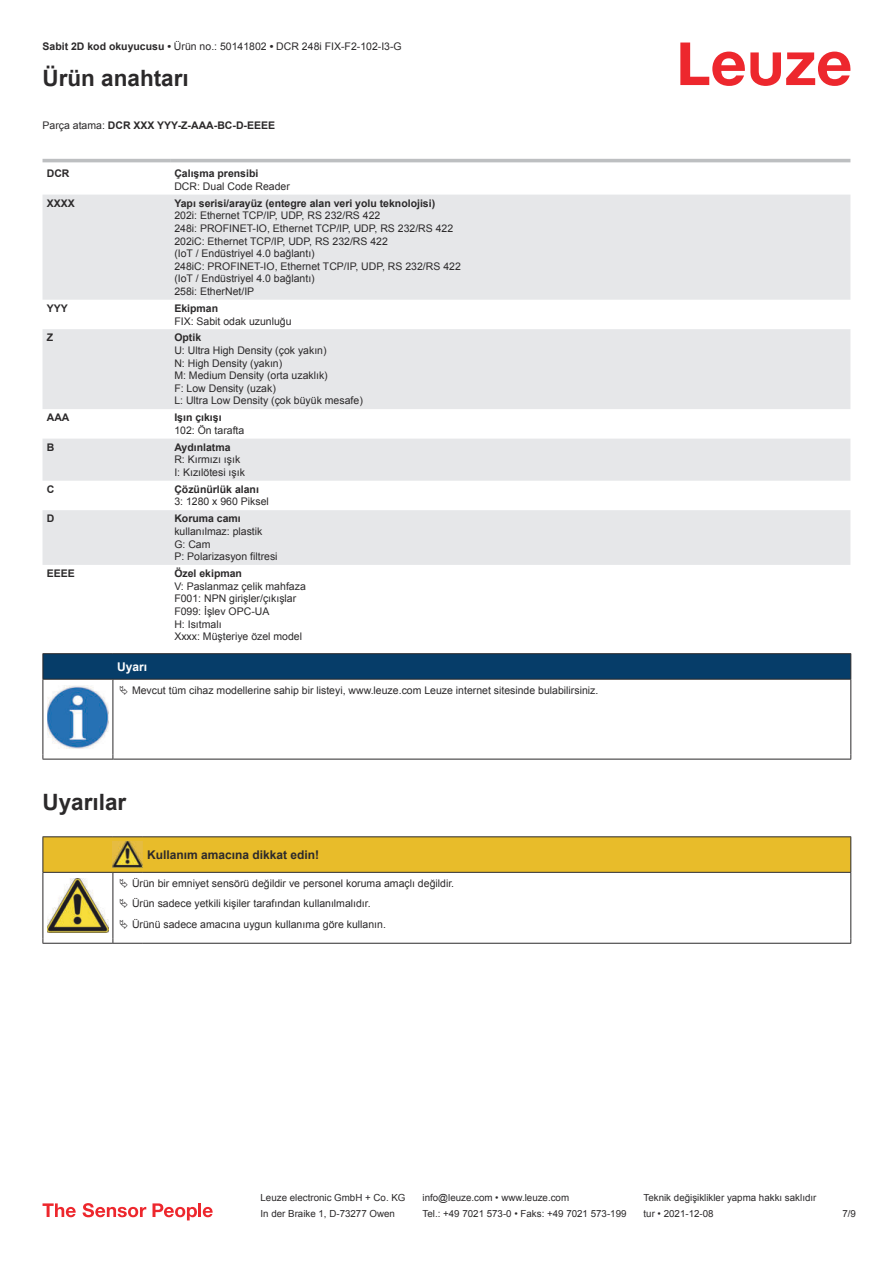
<style>
.page{position:relative;width:893px;height:1263px;background:#fff}
.page>*{position:absolute;margin:0;border:0;box-sizing:border-box;transform-origin:0 0}
.t1{font:700 22.5px "Arial";color:#2b292a}
.t2{font:700 12px "Arial";color:#2b292a}
.t3{font:700 12px "Arial";color:#fff}
.t4{font:10.5px/12.6px "Arial";color:#2b292a}
.t5{font:700 10.5px "Arial";color:#2b292a}
.t6{font:9.75px "Arial";color:#2b292a}
.s1{font-weight:700}
.s2{font-weight:400}
</style>
<div class="page">
<svg style="left:680px;top:43px;width:170px;height:43px"></svg>
<svg style="left:43px;top:158px;width:807px;height:37px"></svg>
<svg style="left:43px;top:195px;width:807px;height:370px;fill:#e6e7e9"></svg>
<hr style="left:43px;top:159px;width:127px;height:3px;background:#bdbfc1">
<hr style="left:170px;top:159px;width:680px;height:3px;background:#bdbfc1">
<svg style="left:43px;top:1203px;width:33px;height:14px"></svg>
<svg style="left:83px;top:1203px;width:63px;height:14px"></svg>
<svg style="left:153px;top:1203px;width:44px;height:17px"></svg>
<hr style="left:198px;top:1203px;width:3px;height:14px;background:#ed272d">
<svg style="left:203px;top:1207px;width:10px;height:10px"></svg>
<svg style="left:44px;top:680px;width:806px;height:79px"></svg>
<hr style="left:43px;top:653px;width:70px;height:1px;background:#2b292a">
<hr style="left:43px;top:679px;width:70px;height:1px;background:#2b292a">
<hr style="left:113px;top:653px;width:738px;height:1px;background:#2b292a">
<svg style="left:43px;top:654px;width:808px;height:25px;background:#063c67"></svg>
<hr style="left:113px;top:679px;width:738px;height:1px;background:#2b292a">
<hr style="left:43px;top:680px;width:1px;height:75px;background:#2b292a">
<hr style="left:113px;top:680px;width:1px;height:75px;background:#2b292a">
<hr style="left:850px;top:680px;width:1px;height:75px;background:#2b292a">
<hr style="left:43px;top:759px;width:70px;height:1px;background:#2b292a">
<hr style="left:113px;top:759px;width:738px;height:1px;background:#2b292a">
<img style="left:47px;top:686px;width:61px;height:62px">
<div style="left:115px;top:680px;width:734px;height:20px;background:#fff"></div>
<hr style="left:43px;top:836px;width:70px;height:1px;background:#2b292a">
<hr style="left:113px;top:836px;width:30px;height:1px;background:#2b292a">
<hr style="left:143px;top:836px;width:708px;height:1px;background:#2b292a">
<hr style="left:43px;top:943px;width:70px;height:1px;background:#2b292a">
<hr style="left:113px;top:943px;width:30px;height:1px;background:#2b292a">
<hr style="left:143px;top:943px;width:708px;height:1px;background:#2b292a">
<svg style="left:43px;top:837px;width:808px;height:106px"></svg>
<p class="t4" style="left:43px;top:41px;width:361px"><span class="s1">Sabit 2D kod okuyucusu •</span> Ürün no.: 50141802 <span class="s1">•</span> DCR 248i FIX-F2-102-I3-G</p>
<h1 class="t1" style="left:43px;top:63px;width:148px">Ürün anahtarı</h1>
<p class="t5" style="left:43px;top:121px;width:234px"><span class="s2">Parça atama:</span> DCR XXX YYY-Z-AAA-BC-D-EEEE</p>
<p class="t5" style="left:47px;top:170px;width:24px">DCR</p>
<p class="t5" style="left:174px;top:166px;width:86px">Çalışma prensibi</p>
<p class="t4" style="left:174px;top:181px;width:117px">DCR: Dual Code Reader</p>
<p class="t5" style="left:47px;top:199px;width:30px">XXXX</p>
<p class="t5" style="left:174px;top:196px;width:262px">Yapı serisi/arayüz (entegre alan veri yolu teknolojisi)</p>
<p class="t4" style="left:174px;top:210px;width:288px">202i: Ethernet TCP/IP, UDP, RS 232/RS 422<br>248i: PROFINET-IO, Ethernet TCP/IP, UDP, RS 232/RS 422<br>202iC: Ethernet TCP/IP, UDP, RS 232/RS 422<br>(IoT / Endüstriyel 4.0 bağlantı)<br>248iC: PROFINET-IO, Ethernet TCP/IP, UDP, RS 232/RS 422 (IoT / Endüstriyel 4.0 bağlantı)<br>258i: EtherNet/IP</p>
<p class="t5" style="left:47px;top:304px;width:23px">YYY</p>
<p class="t5" style="left:174px;top:304px;width:45px">Ekipman</p>
<p class="t4" style="left:174px;top:314px;width:119px">FIX: Sabit odak uzunluğu</p>
<p class="t5" style="left:47px;top:334px;width:8px">Z</p>
<p class="t5" style="left:174px;top:334px;width:28px">Optik</p>
<p class="t4" style="left:174px;top:344px;width:190px">U: Ultra High Density (çok yakın)<br>N: High Density (yakın)<br>M: Medium Density (orta uzaklık)<br>F: Low Density (uzak)<br>L: Ultra Low Density (çok büyük mesafe)</p>
<p class="t5" style="left:47px;top:414px;width:24px">AAA</p>
<p class="t5" style="left:174px;top:410px;width:49px">Işın çıkışı</p>
<p class="t4" style="left:174px;top:425px;width:72px">102: Ön tarafta</p>
<p class="t5" style="left:47px;top:443px;width:9px">B</p>
<p class="t5" style="left:174px;top:440px;width:58px">Aydınlatma</p>
<p class="t4" style="left:174px;top:453px;width:72px">R: Kırmızı ışık<br>I: Kızılötesi ışık</p>
<p class="t5" style="left:47px;top:485px;width:9px">C</p>
<p class="t5" style="left:174px;top:482px;width:86px">Çözünürlük alanı</p>
<p class="t4" style="left:174px;top:495px;width:96px">3: 1280 x 960 Piksel</p>
<p class="t5" style="left:47px;top:515px;width:9px">D</p>
<p class="t5" style="left:174px;top:511px;width:68px">Koruma camı</p>
<p class="t4" style="left:174px;top:525px;width:105px">kullanılmaz: plastik<br>G: Cam<br>P: Polarizasyon filtresi</p>
<p class="t5" style="left:47px;top:569px;width:30px">EEEE</p>
<p class="t5" style="left:174px;top:569px;width:69px">Özel ekipman</p>
<p class="t4" style="left:174px;top:580px;width:133px">V: Paslanmaz çelik mahfaza<br>F001: NPN girişler/çıkışlar<br>F099: İşlev OPC-UA<br>H: Isıtmalı<br>Xxxx: Müşteriye özel model</p>
<p class="t3" style="left:117px;top:658px;width:32px">Uyarı</p>
<p class="t4" style="left:132px;top:684px;width:468px">Mevcut tüm cihaz modellerine sahip bir listeyi, www.leuze.com Leuze internet sitesinde bulabilirsiniz.</p>
<h1 class="t1" style="left:43px;top:787px;width:85px">Uyarılar</h1>
<p class="t2" style="left:147px;top:846px;width:174px">Kullanım amacına dikkat edin!</p>
<p class="t4" style="left:132px;top:873px;width:324px;line-height:20.2px">Ürün bir emniyet sensörü değildir ve personel koruma amaçlı değildir.<br>Ürün sadece yetkili kişiler tarafından kullanılmalıdır.<br>Ürünü sadece amacına uygun kullanıma göre kullanın.</p>
<p class="t6" style="left:261px;top:1191px;width:146px">Leuze electronic GmbH + Co. KG</p>
<p class="t6" style="left:423px;top:1191px;width:148px">info@leuze.com • www.leuze.com</p>
<p class="t6" style="left:644px;top:1191px;width:174px">Teknik değişiklikler yapma hakkı saklıdır</p>
<p class="t6" style="left:261px;top:1207px;width:136px">In der Braike 1, D-73277 Owen</p>
<p class="t6" style="left:423px;top:1207px;width:205px">Tel.: +49 7021 573-0 • Faks: +49 7021 573-199</p>
<p class="t6" style="left:644px;top:1207px;width:72px">tur • 2021-12-08</p>
<p class="t6" style="left:842px;top:1210px;width:15px">7 /9</p>
</div>
